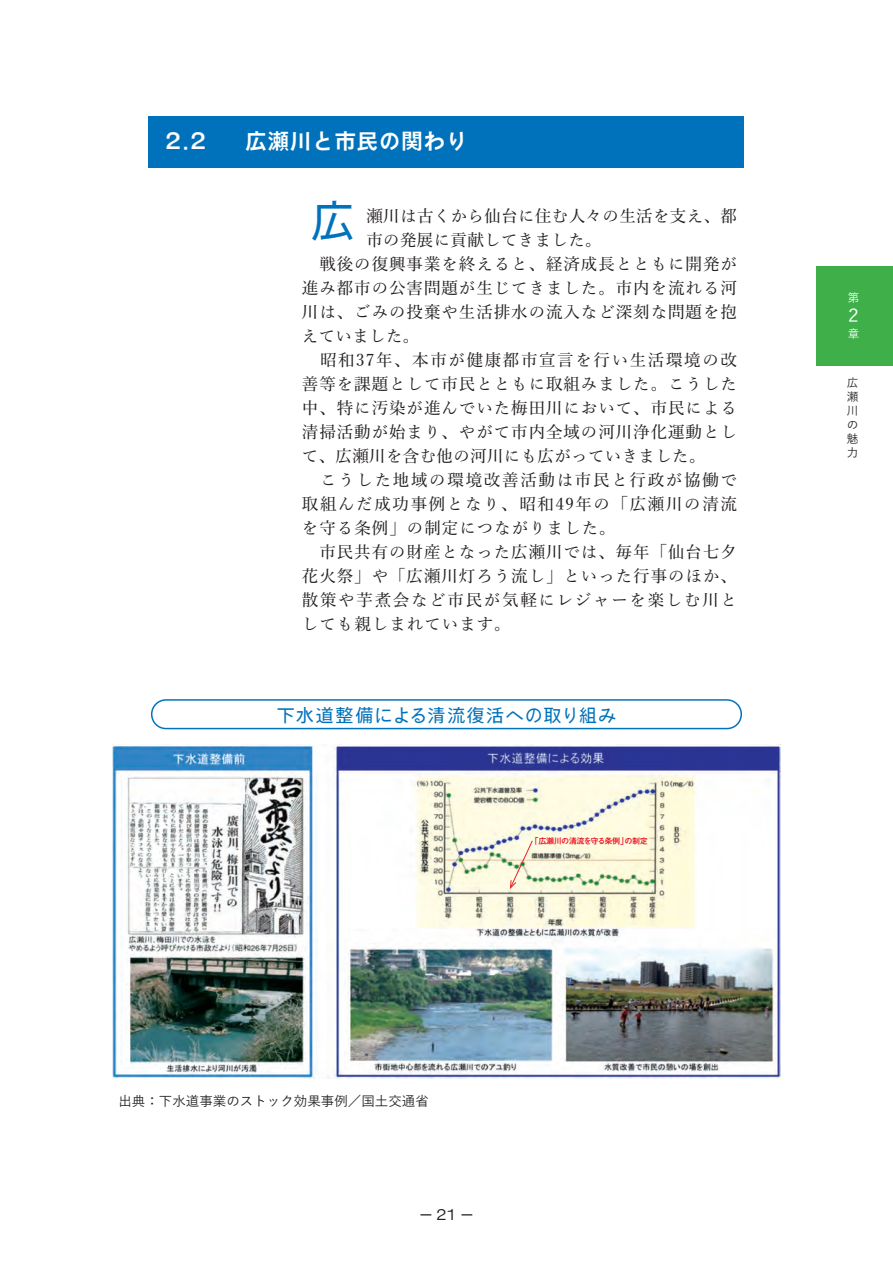
<style>
.page{position:relative;width:893px;height:1263px;background:#fff}
.page>*{position:absolute;margin:0;border:0;box-sizing:border-box;transform-origin:0 0}
.t1{font:43.5px "VDL V7 Gothic Medium";color:#0072bc}
.t2{font:21.15px "VDL V7 Gothic Bold";letter-spacing:.05em;color:#fff}
.t3{font:18px "VDL V7 Gothic Medium";letter-spacing:.06em;color:#0072bc}
.t4{font:500 18px "Yu Go";color:#fff}
.t5{font:500 16.5px "Yu Min";letter-spacing:.055em;color:#231f20}
.t6{font:500 16.5px "Yu Min";letter-spacing:.02em;color:#231f20}
.t7{font:500 16.5px "Yu Min";letter-spacing:.1em;color:#231f20}
.t8{font:500 16.5px "Yu Min";letter-spacing:.105em;color:#231f20}
.t9{font:13.8px "VDL V7 Gothic Medium";color:#231f20}
.t10{font:500 13.5px "Yu Go";color:#231f20}
.t11{font:500 11.7px/14.1px "Yu Go";color:#231f20;text-align:justify}
.t12{font:500 11.7px "Yu Go";color:#fff}
.t13{font:8.25px "Midashi Go Pr 6 N MB31";letter-spacing:-.08em;color:#eb1c2c}
</style>
<div class="page">
<div style="left:816px;top:266px;width:77px;height:100px;background:#3eaf49"></div>
<div style="left:149px;top:116px;width:595px;height:51px;background:#0072bc"></div>
<img style="left:112px;top:744px;width:669px;height:334px">
<svg style="left:510px;top:839px;width:24px;height:50px"></svg>
<div style="left:151px;top:699px;width:591px;height:30px;border:1px solid #0072bc;border-radius:14px"></div>
<p class="t2" style="left:165px;top:126px;width:303px">2.2　 広瀬川と市民の関わり</p>
<h1 class="t1" style="left:311px;top:192px;width:45px">広</h1>
<p class="t6" style="left:366px;top:200px;width:372px">瀬川は古くから仙台に住む人々の生活を支え、都</p>
<p class="t6" style="left:366px;top:224px;width:237px">市の発展に貢献してきました。</p>
<p class="t5" style="left:302px;top:248px;width:437px">　戦後の復興事業を終えると、経済成長とともに開発が</p>
<p class="t5" style="left:302px;top:272px;width:437px">進み都市の公害問題が生じてきました。市内を流れる河</p>
<p class="t5" style="left:302px;top:296px;width:437px">川は、ごみの投棄や生活排水の流入など深刻な問題を抱</p>
<p class="t5" style="left:302px;top:320px;width:119px">えていました。</p>
<p class="t7" style="left:302px;top:344px;width:437px">　昭和37年、本市が健康都市宣言を行い生活環境の改</p>
<p class="t5" style="left:302px;top:368px;width:437px">善等を課題として市民とともに取組みました。こうした</p>
<p class="t5" style="left:302px;top:392px;width:437px">中、特に汚染が進んでいた梅田川において、市民による</p>
<p class="t5" style="left:302px;top:416px;width:437px">清掃活動が始まり、やがて市内全域の河川浄化運動とし</p>
<p class="t6" style="left:302px;top:440px;width:405px">て、広瀬川を含む他の河川にも広がっていきました。</p>
<p class="t8" style="left:302px;top:464px;width:437px">　こうした地域の環境改善活動は市民と行政が協働で</p>
<p class="t7" style="left:302px;top:488px;width:437px">取組んだ成功事例となり、昭和49年の「広瀬川の清流</p>
<p class="t5" style="left:302px;top:512px;width:315px">を守る条例」の制定につながりました。</p>
<p class="t5" style="left:302px;top:536px;width:437px">　市民共有の財産となった広瀬川では、毎年「仙台七夕</p>
<p class="t5" style="left:302px;top:560px;width:437px">花火祭」や「広瀬川灯ろう流し」といった行事のほか、</p>
<p class="t8" style="left:302px;top:584px;width:437px">散策や芋煮会など市民が気軽にレジャーを楽しむ川と</p>
<p class="t5" style="left:302px;top:608px;width:210px">しても親しまれています。</p>
<p class="t3" style="left:277px;top:703px;width:341px">下水道整備による清流復活への取り組み</p>
<p class="t13" style="left:530px;top:834px;width:119px">「広瀬川の清流を守る条例」の制定</p>
<p class="t10" style="left:118px;top:1089px;width:312px">出典：下水道事業のストック効果事例／国土交通省</p>
<p class="t9" style="left:419px;top:1205px;width:56px">ー21ー</p>
<p class="t12" style="left:848px;top:287px;width:12px">第</p>
<p class="t4" style="left:845px;top:298px;width:15px">２</p>
<p class="t12" style="left:848px;top:322px;width:12px">章</p>
<p class="t11" style="left:847px;top:374px;width:13px">広瀬川の魅力</p>
</div>
